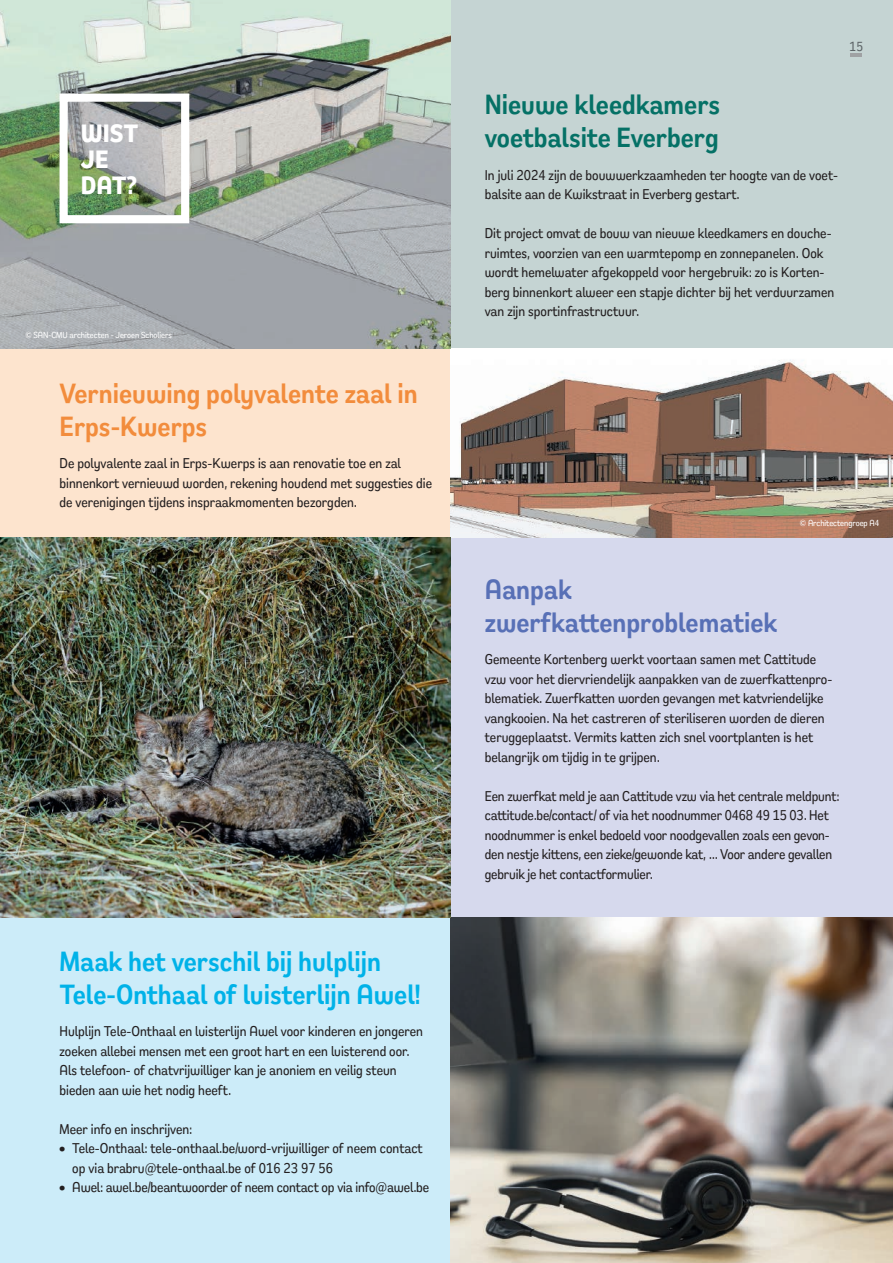
<style>
.page{position:relative;width:893px;height:1263px;background:#fff}
.page>*{position:absolute;margin:0;border:0;box-sizing:border-box;transform-origin:0 0}
.t1{font:600 28.5px/33px "Remora Sans W1";color:#00b2e8}
.t2{font:600 28.5px/33px "Remora Sans W1";color:#f28c3c}
.t3{font:600 28.5px/33px "Remora Sans W1";color:#057166}
.t4{font:600 28.5px/33px "Remora Sans W1";color:#5870b6}
.t5{font:700 25.8px/25.8px "Remora Sans W1";color:#fff}
.t6{font:500 14.55px/19.5px "Remora Sans W1";color:#231f20}
.t7{font:500 13.5px "Remora Sans W1";color:#5c6366}
.t8{font:500 9px "Remora Sans W1";letter-spacing:-.005em;color:#fff}
</style>
<div class="page">
<div style="left:451px;top:537px;width:442px;height:380px;background:#d6d9ed"></div>
<div style="left:0;top:349px;width:451px;height:188px;background:#fde4ce"></div>
<div style="left:0;top:857px;width:451px;height:406px;background:#ccecf9"></div>
<div style="left:451px;top:0;width:442px;height:349px;background:#c5d4d3"></div>
<img style="left:451px;top:359px;width:442px;height:178px">
<img style="left:451px;top:917px;width:442px;height:346px">
<img style="left:0;top:537px;width:451px;height:380px">
<img style="left:0;top:0;width:451px;height:349px">
<hr style="left:850px;top:53px;width:11px;height:4px;background:#9fa1a3">
<div style="left:60px;top:94px;width:129px;height:129px;border:8px solid #fff"></div>
<h2 class="t5" style="left:81px;top:120px;width:59px">WIST<br>JE<br>DAT?</h2>
<p class="t8" style="left:25px;top:329px;width:148px">© SAN-CMU architecten - Jeroen Scholiers</p>
<h1 class="t2" style="left:60px;top:376px;width:360px">Vernieuwing polyvalente zaal in<br>Erps-Kwerps</h1>
<p class="t6" style="left:60px;top:453px;width:374px">De polyvalente zaal in Erps-Kwerps is aan renovatie toe en zal binnenkort vernieuwd worden, rekening houdend met suggesties die de verenigingen tijdens inspraakmomenten bezorgden.</p>
<h1 class="t1" style="left:60px;top:944px;width:363px">Maak het verschil bij hulplijn<br>Tele-Onthaal of luisterlijn Awel!</h1>
<p class="t6" style="left:60px;top:1021px;width:365px">Hulplijn Tele-Onthaal en luisterlijn Awel voor kinderen en jongeren zoeken allebei mensen met een groot hart en een luisterend oor.<br>Als telefoon- of chatvrijwilliger kan je anoniem en veilig steun bieden aan wie het nodig heeft.</p>
<p class="t6" style="left:60px;top:1118px;width:134px">Meer info en inschrijven:</p>
<p class="t6" style="left:72px;top:1138px;width:352px;text-indent:-13px">• Tele-Onthaal: tele-onthaal.be/word-vrijwilliger of neem contact op via brabru@tele-onthaal.be of 016 23 97 56</p>
<p class="t6" style="left:60px;top:1177px;width:371px">• Awel: awel.be/beantwoorder of neem contact op via info@awel.be</p>
<p class="t7" style="left:850px;top:38px;width:15px">15</p>
<h1 class="t3" style="left:485px;top:88px;width:237px">Nieuwe kleedkamers voetbalsite Everberg</h1>
<p class="t6" style="left:485px;top:165px;width:355px">In juli 2024 zijn de bouwwerkzaamheden ter hoogte van de voet&shy;balsite aan de Kwikstraat in Everberg gestart.</p>
<p class="t6" style="left:485px;top:223px;width:351px">Dit project omvat de bouw van nieuwe kleedkamers en douche&shy;ruimtes, voorzien van een warmtepomp en zonnepanelen. Ook wordt hemelwater afgekoppeld voor hergebruik: zo is Korten&shy;berg binnenkort alweer een stapje dichter bij het verduurzamen van zijn sportinfrastructuur.</p>
<p class="t8" style="left:800px;top:517px;width:81px">© Architectengroep A4</p>
<h1 class="t4" style="left:485px;top:572px;width:294px">Aanpak zwerfkattenproblematiek</h1>
<p class="t6" style="left:485px;top:649px;width:349px">Gemeente Kortenberg werkt voortaan samen met Cattitude vzw voor het diervriendelijk aanpakken van de zwerfkattenpro&shy;blematiek. Zwerfkatten worden gevangen met katvriendelijke vangkooien. Na het castreren of steriliseren worden de dieren teruggeplaatst. Vermits katten zich snel voortplanten is het belangrijk om tijdig in te grijpen.</p>
<p class="t6" style="left:485px;top:786px;width:356px">Een zwerfkat meld je aan Cattitude vzw via het centrale meldpunt: cattitude.be/contact/ of via het noodnummer 0468 49 15 03. Het noodnummer is enkel bedoeld voor noodgevallen zoals een gevon&shy;den nestje kittens, een zieke/gewonde kat, … Voor andere gevallen gebruik je het contactformulier.</p>
</div>
